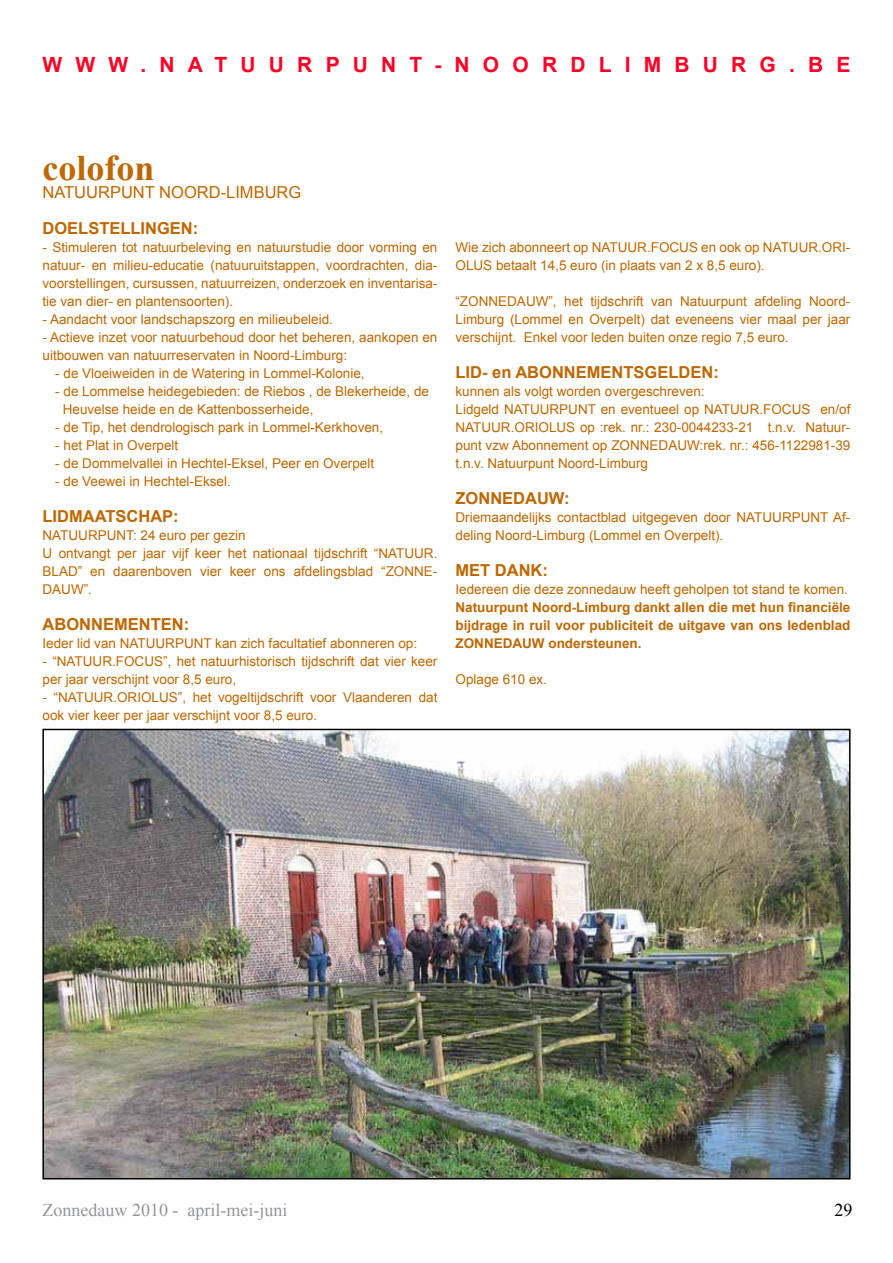
<style>
.page{position:relative;width:893px;height:1263px;background:#fff}
.page>*{position:absolute;margin:0;border:0;box-sizing:border-box;transform-origin:0 0}
.t1{font:700 36px "Times New Roman";color:#bf6700}
.t2{font:700 21px "Arial";color:#ff0026}
.t3{font:18px "Times New Roman";color:#939598}
.t4{font:18px "Times New Roman";color:#000}
.t5{font:700 16.5px "Arial";color:#bf6700}
.t6{font:16.5px "Arial";color:#bf6700}
.t7{font:13.5px/18px "Arial";color:#bf6700}
.t8{font:700 13.5px/18px "Arial";color:#bf6700;text-align:justify}
</style>
<div class="page">
<img style="left:45px;top:732px;width:802px;height:444px">
<div style="left:42px;top:729px;width:808px;height:450px;border:2px solid #000"></div>
<h2 class="t2" style="left:43px;top:51px;width:30px">www</h2>
<h2 class="t2" style="left:140px;top:51px;width:47px">. natuurpunt</h2>
<h2 class="t2" style="left:434px;top:51px;width:48px">- noordlimburg</h2>
<h2 class="t2" style="left:789px;top:51px;width:40px">. be</h2>
<h1 class="t1" style="left:43px;top:143px;width:113px">colofon</h1>
<p class="t6" style="left:43px;top:181px;width:260px">NATUURPUNT NOORD-LIMBURG</p>
<p class="t5" style="left:43px;top:217px;width:157px">DOELSTELLINGEN:</p>
<p class="t7" style="left:43px;top:238px;width:396px;text-align:justify">- Stimuleren tot natuurbeleving en natuurstudie door vorming en natuur- en milieu-educatie (natuuruitstappen, voordrachten, dia&shy;voorstellingen, cursussen, natuurreizen, onderzoek en inventarisa&shy;tie van dier- en plantensoorten).</p>
<p class="t7" style="left:43px;top:310px;width:292px">- Aandacht voor landschapszorg en milieubeleid.</p>
<p class="t7" style="left:43px;top:328px;width:396px">- Actieve inzet voor natuurbehoud door het beheren, aankopen en uitbouwen van natuurreservaten in Noord-Limburg:</p>
<p class="t7" style="left:55px;top:364px;width:311px">- de Vloeiweiden in de Watering in Lommel-Kolonie,</p>
<p class="t7" style="left:63px;top:382px;width:368px;text-indent:-8px">- de Lommelse heidegebieden: de Riebos , de Blekerheide, de<br>Heuvelse heide en de Kattenbosserheide,</p>
<p class="t7" style="left:55px;top:418px;width:329px">- de Tip, het dendrologisch park in Lommel-Kerkhoven,</p>
<p class="t7" style="left:55px;top:436px;width:125px">- het Plat in Overpelt</p>
<p class="t7" style="left:55px;top:454px;width:320px">- de Dommelvallei in Hechtel-Eksel, Peer en Overpelt</p>
<p class="t7" style="left:55px;top:472px;width:177px">- de Veewei in Hechtel-Eksel.</p>
<p class="t5" style="left:43px;top:505px;width:138px">LIDMAATSCHAP:</p>
<p class="t7" style="left:43px;top:526px;width:396px">NATUURPUNT: 24 euro per gezin<br>U ontvangt per jaar vijf keer het nationaal tijdschrift “NATUUR.<br>BLAD” en daarenboven vier keer ons afdelingsblad “ZONNE-DAUW”.</p>
<p class="t5" style="left:43px;top:613px;width:148px">ABONNEMENTEN:</p>
<p class="t7" style="left:43px;top:634px;width:376px">Ieder lid van NATUURPUNT kan zich facultatief abonneren op:</p>
<p class="t7" style="left:43px;top:652px;width:396px">- “NATUUR.FOCUS”, het natuurhistorisch tijdschrift dat vier keer per jaar verschijnt voor 8,5 euro,</p>
<p class="t7" style="left:43px;top:688px;width:396px">- “NATUUR.ORIOLUS”, het vogeltijdschrift voor Vlaanderen dat ook vier keer per jaar verschijnt voor 8,5 euro.</p>
<p class="t7" style="left:455px;top:238px;width:396px">Wie zich abonneert op NATUUR.FOCUS en ook op NATUUR.ORI-<br>OLUS betaalt 14,5 euro (in plaats van 2 x 8,5 euro).</p>
<p class="t7" style="left:455px;top:292px;width:396px;text-align:justify">“ZONNEDAUW”, het tijdschrift van Natuurpunt afdeling Noord-Limburg (Lommel en Overpelt) dat eveneens vier maal per jaar verschijnt. Enkel voor leden buiten onze regio 7,5 euro.</p>
<p class="t5" style="left:455px;top:361px;width:265px">LID- en ABONNEMENTSGELDEN:</p>
<p class="t7" style="left:455px;top:382px;width:396px">kunnen als volgt worden overgeschreven:<br>Lidgeld NATUURPUNT en eventueel op NATUUR.FOCUS en/of NATUUR.ORIOLUS op :rek. nr.: 230-0044233-21 t.n.v. Natuur&shy;punt vzw Abonnement op ZONNEDAUW:rek. nr.: 456-1122981-39 t.n.v. Natuurpunt Noord-Limburg</p>
<p class="t5" style="left:455px;top:487px;width:116px">ZONNEDAUW:</p>
<p class="t7" style="left:455px;top:508px;width:396px">Driemaandelijks contactblad uitgegeven door NATUURPUNT Af&shy;deling Noord-Limburg (Lommel en Overpelt).</p>
<p class="t5" style="left:455px;top:559px;width:94px">MET DANK:</p>
<p class="t7" style="left:455px;top:580px;width:394px">Iedereen die deze zonnedauw heeft geholpen tot stand te komen.</p>
<p class="t8" style="left:455px;top:599px;width:396px">Natuurpunt Noord-Limburg dankt allen die met hun financiële bijdrage in ruil voor publiciteit de uitgave van ons ledenblad ZONNEDAUW ondersteunen.</p>
<p class="t7" style="left:455px;top:670px;width:93px">Oplage 610 ex.</p>
<h3 class="t3" style="left:43px;top:1198px;width:246px">Zonnedauw 2010 - april-mei-juni</h3>
<h3 class="t4" style="left:835px;top:1198px;width:19px">29</h3>
</div>
